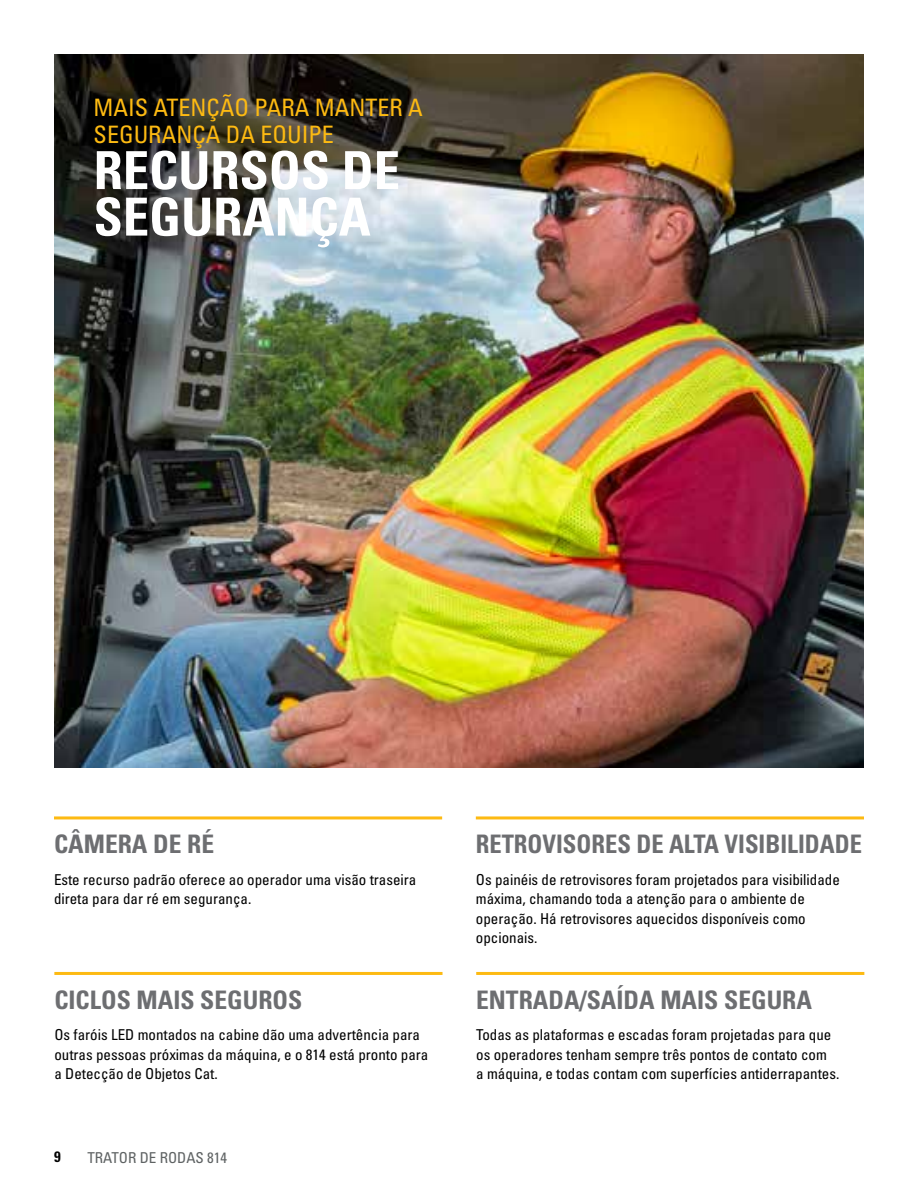
<style>
.page{position:relative;width:918px;height:1188px;background:#fff}
.page>*{position:absolute;margin:0;border:0;box-sizing:border-box;transform-origin:0 0}
.Headline_large_white{font:700 condensed 52.5px/46.5px "Univers LT Std";color:#fff}
.Benefit_subhead_gray{font:700 condensed 25.5px "Univers LT Std";color:#6d6e71}
.Benefit_subhead_gray-2{font:700 condensed 25.5px "Univers LT Std";color:#6d6e71;scale:.96 1}
.Headline_small_yello{font:condensed 24px/27px "Univers LTCYR 57";color:#fdba12}
.Body_copy{font:condensed 15px/19.5px "Univers LTCYR 57";color:#000}
.t1{font:condensed 15px "Univers LTCYR 57";color:#5e6263}
.t2{font:700 condensed 15px "Univers LT Std";color:#000}
</style>
<div class="page">
<img style="left:54px;top:54px;width:810px;height:714px">
<hr style="left:54px;top:816px;width:388px;height:3px;background:#fdba12">
<hr style="left:476px;top:816px;width:388px;height:3px;background:#fdba12">
<hr style="left:54px;top:972px;width:389px;height:3px;background:#fdba12">
<hr style="left:476px;top:972px;width:388px;height:3px;background:#fdba12">
<p class="Headline_small_yello" style="left:94px;top:93px;width:331px">MAIS ATENÇÃO PARA MANTER A<br>SEGURANÇA DA EQUIPE</p>
<p class="Headline_large_white" style="left:94px;top:147px;width:308px">RECURSOS DE<br>SEGURANÇA</p>
<p class="Benefit_subhead_gray" style="left:54px;top:829px;width:162px">CÂMERA DE RÉ</p>
<p class="Body_copy" style="left:54px;top:869px;width:364px">Este recurso padrão oferece ao operador uma visão traseira direta para dar ré em segurança.</p>
<p class="Benefit_subhead_gray" style="left:54px;top:984px;width:249px">CICLOS MAIS SEGUROS</p>
<p class="Body_copy" style="left:54px;top:1025px;width:376px">Os faróis LED montados na cabine dão uma advertência para outras pessoas próximas da máquina, e o 814 está pronto para a Detecção de Objetos Cat.</p>
<p class="t2" style="left:54px;top:1147px;width:8px">9</p>
<p class="t1" style="left:87px;top:1148px;width:141px">TRATOR DE RODAS 814</p>
<p class="Benefit_subhead_gray-2" style="left:476px;top:829px;width:404px">RETROVISORES DE ALTA VISIBILIDADE</p>
<p class="Body_copy" style="left:476px;top:869px;width:366px">Os painéis de retrovisores foram projetados para visibilidade máxima, chamando toda a atenção para o ambiente de operação. Há retrovisores aquecidos disponíveis como opcionais.</p>
<p class="Benefit_subhead_gray" style="left:476px;top:984px;width:337px">ENTRADA/SAÍDA MAIS SEGURA</p>
<p class="Body_copy" style="left:476px;top:1025px;width:365px">Todas as plataformas e escadas foram projetadas para que os operadores tenham sempre três pontos de contato com<br>a máquina, e todas contam com superfícies antiderrapantes.</p>
</div>
